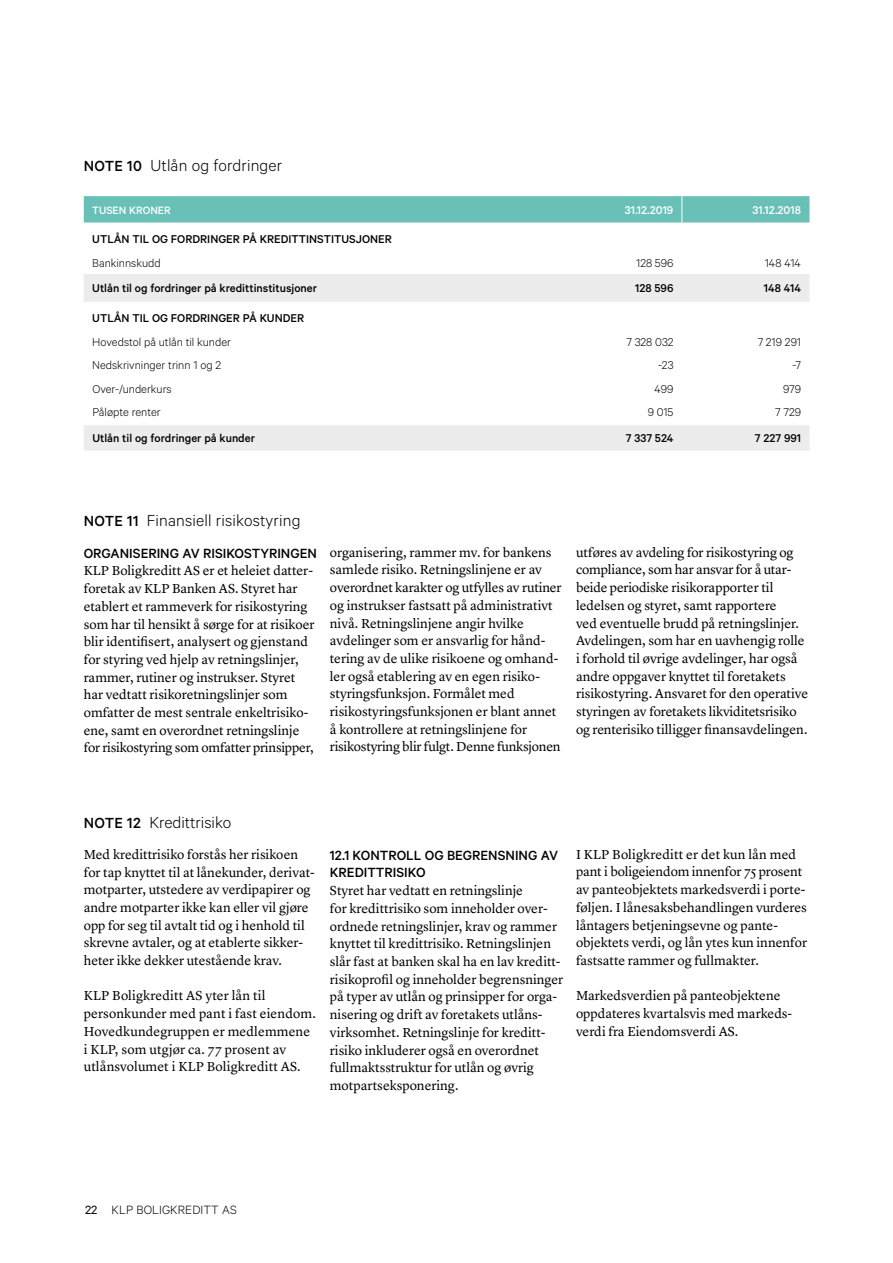
<style>
.page{position:relative;width:893px;height:1263px;background:#fff}
.page>*{position:absolute;margin:0;border:0;box-sizing:border-box;transform-origin:0 0}
.t1{font:300 18px "Calibre";letter-spacing:.01em;color:#000}
.t2{font:500 15px/17.7px "Calibre";color:#000}
.t3{font:13.5px/17.7px "Lyon Text";color:#000}
.t4{font:300 13.5px "Calibre";letter-spacing:.01em;color:#000}
.t5{font:500 12.75px "Calibre";color:#000}
.t6{font:300 12.75px "Calibre";color:#000}
.t7{font:500 12.75px "Calibre";color:#fff}
.t8{font:500 12px "Calibre";color:#fff}
.s1{font-weight:500;font-size:16.5px}
.s2{font-weight:400}
</style>
<div class="page">
<svg style="left:84px;top:276px;width:725px;height:175px"></svg>
<svg style="left:84px;top:196px;width:725px;height:27px;background:#6bc1b7"></svg>
<hr style="left:84px;top:274px;width:466px;height:2px;background:#ececec">
<hr style="left:550px;top:274px;width:132px;height:2px;background:#ececec">
<hr style="left:682px;top:274px;width:127px;height:2px;background:#ececec">
<hr style="left:550px;top:424px;width:132px;height:1px;background:#fff">
<hr style="left:682px;top:424px;width:127px;height:1px;background:#fff">
<hr style="left:84px;top:424px;width:466px;height:1px;background:#fff">
<h1 class="t1" style="left:84px;top:155px;width:200px"><span class="s1">NOTE 10</span> Utlån og fordringer</h1>
<p class="t8" style="left:92px;top:203px;width:80px">TUSEN KRONER</p>
<p class="t7" style="left:625px;top:203px;width:50px">31.12.2019</p>
<p class="t7" style="left:753px;top:203px;width:50px">31.12.2018</p>
<p class="t5" style="left:92px;top:232px;width:301px">UTLÅN TIL OG FORDRINGER PÅ KREDITTINSTITUSJONER</p>
<p class="t6" style="left:92px;top:255px;width:70px">Bankinnskudd</p>
<p class="t6" style="left:636px;top:255px;width:39px">128 596</p>
<p class="t6" style="left:765px;top:255px;width:38px">148 414</p>
<p class="t5" style="left:92px;top:281px;width:226px">Utlån til og fordringer på kredittinstitusjoner</p>
<p class="t5" style="left:635px;top:281px;width:40px">128 596</p>
<p class="t5" style="left:764px;top:281px;width:39px">148 414</p>
<p class="t5" style="left:92px;top:311px;width:213px">UTLÅN TIL OG FORDRINGER PÅ KUNDER</p>
<p class="t6" style="left:92px;top:334px;width:140px">Hovedstol på utlån til kunder</p>
<p class="t6" style="left:626px;top:334px;width:49px">7 328 032</p>
<p class="t6" style="left:758px;top:334px;width:45px">7 219 291</p>
<p class="t6" style="left:92px;top:358px;width:130px">Nedskrivninger trinn 1 og 2</p>
<p class="t6" style="left:658px;top:358px;width:17px">-23</p>
<p class="t6" style="left:792px;top:358px;width:10px">-7</p>
<p class="t6" style="left:92px;top:381px;width:81px">Over-/underkurs</p>
<p class="t6" style="left:654px;top:381px;width:20px">499</p>
<p class="t6" style="left:783px;top:381px;width:19px">979</p>
<p class="t6" style="left:92px;top:405px;width:70px">Påløpte renter</p>
<p class="t6" style="left:648px;top:405px;width:27px">9 015</p>
<p class="t6" style="left:775px;top:405px;width:27px">7 729</p>
<p class="t5" style="left:92px;top:431px;width:164px">Utlån til og fordringer på kunder</p>
<p class="t5" style="left:626px;top:431px;width:49px">7 337 524</p>
<p class="t5" style="left:755px;top:431px;width:48px">7 227 991</p>
<h1 class="t1" style="left:84px;top:509px;width:218px"><span class="s1">NOTE 11</span> Finansiell risikostyring</h1>
<p class="t2" style="left:84px;top:544px;width:235px">ORGANISERING AV RISIKOSTYRINGEN</p>
<p class="t3" style="left:84px;top:561px;width:232px">KLP Boligkreditt AS er et heleiet datter&shy;foretak av KLP Banken AS. Styret har etablert et rammeverk for risikostyring som har til hensikt å sørge for at risikoer blir identifisert, analysert og gjenstand for styring ved hjelp av retningslinjer, rammer, rutiner og instrukser. Styret har vedtatt risikoretningslinjer som omfatter de mest sentrale enkeltrisiko&shy;ene, samt en overordnet retningslinje for risikostyring som omfatter prinsipper,</p>
<p class="t3" style="left:330px;top:542px;width:233px">organisering, rammer mv. for bankens samlede risiko. Retningslinjene er av overordnet karakter og utfylles av rutiner og instrukser fastsatt på administrativt nivå. Retningslinjene angir hvilke avdelinger som er ansvarlig for hånd&shy;tering av de ulike risikoene og omhand&shy;ler også etablering av en egen risiko&shy;styringsfunksjon. Formålet med risikostyringsfunksjonen er blant annet å kontrollere at retningslinjene for risikostyring blir fulgt. Denne funksjonen</p>
<p class="t3" style="left:576px;top:542px;width:234px">utføres av avdeling for risikostyring og compliance, som har ansvar for å utar&shy;beide periodiske risikorapporter til ledelsen og styret, samt rapportere<br>ved eventuelle brudd på retningslinjer.<br>Avdelingen, som har en uavhengig rolle i forhold til øvrige avdelinger, har også andre oppgaver knyttet til foretakets risikostyring. Ansvaret for den operative styringen av foretakets likviditetsrisiko og renterisiko tilligger finansavdelingen.</p>
<h1 class="t1" style="left:84px;top:812px;width:149px"><span class="s1">NOTE 12</span> Kredittrisiko</h1>
<p class="t3" style="left:84px;top:844px;width:232px">Med kredittrisiko forstås her risikoen for tap knyttet til at lånekunder, derivat&shy;motparter, utstedere av verdipapirer og andre motparter ikke kan eller vil gjøre opp for seg til avtalt tid og i henhold til skrevne avtaler, og at etablerte sikker&shy;heter ikke dekker utestående krav.</p>
<p class="t3" style="left:84px;top:986px;width:234px">KLP Boligkreditt AS yter lån til personkunder med pant i fast eiendom.<br>Hovedkundegruppen er medlemmene i KLP, som utgjør ca. 77 prosent av utlånsvolumet i KLP Boligkreditt AS.</p>
<p class="t2" style="left:330px;top:846px;width:230px">12.1 KONTROLL OG BEGRENSNING AV<br>KREDITTRISIKO</p>
<p class="t3" style="left:330px;top:881px;width:235px">Styret har vedtatt en retningslinje<br>for kredittrisiko som inneholder over&shy;ordnede retningslinjer, krav og rammer knyttet til kredittrisiko. Retningslinjen slår fast at banken skal ha en lav kreditt&shy;risikoprofil og inneholder begrensninger på typer av utlån og prinsipper for orga&shy;nisering og drift av foretakets utlåns&shy;virksomhet. Retningslinje for kreditt&shy;risiko inkluderer også en overordnet fullmaktsstruktur for utlån og øvrig motpartseksponering.</p>
<p class="t3" style="left:576px;top:844px;width:233px">I KLP Boligkreditt er det kun lån med pant i boligeiendom innenfor 75 prosent av panteobjektets markedsverdi i porte&shy;føljen. I lånesaksbehandlingen vurderes låntagers betjeningsevne og pante&shy;objektets verdi, og lån ytes kun innenfor fastsatte rammer og fullmakter.</p>
<p class="t3" style="left:576px;top:986px;width:218px">Markedsverdien på panteobjektene oppdateres kvartalsvis med markeds&shy;verdi fra Eiendomsverdi AS.</p>
<p class="t4" style="left:85px;top:1201px;width:153px"><span class="s2">22</span> KLP BOLIGKREDITT AS</p>
</div>
